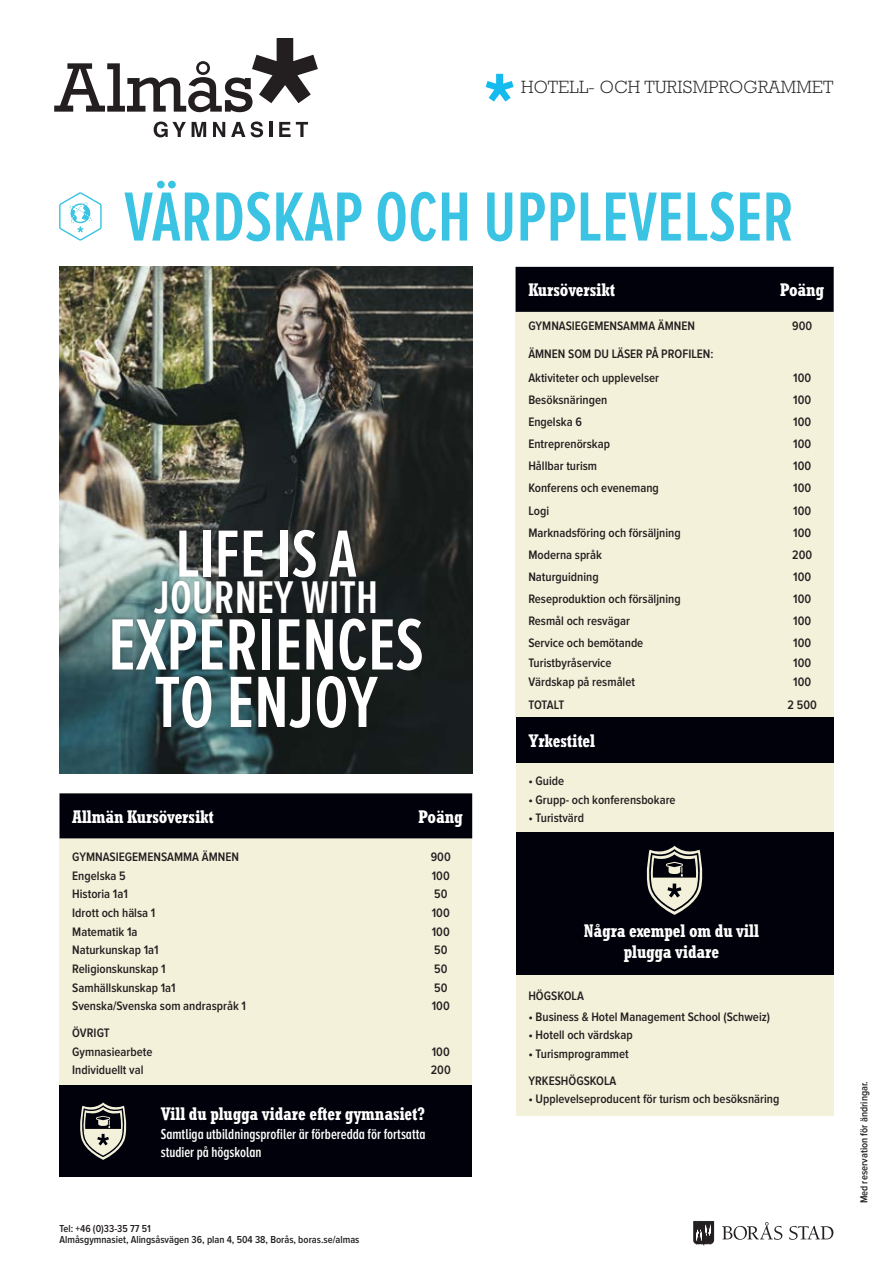
<style>
.page{position:relative;width:893px;height:1263px;background:#fff}
.page>*{position:absolute;margin:0;border:0;box-sizing:border-box;transform-origin:0 0}
.t1{font:600 75.15px/57.4px "Proxima Nova A Ex Cn";color:#fff;text-align:center}
.t2{font:600 72px "Proxima Nova A Ex Cn";color:#3ac3e2}
.t3{font:600 69px "Proxima Nova A Ex Cn";color:#fff}
.t4{font:600 47.55px "Proxima Nova A Ex Cn";color:#fff}
.t5{font:700 condensed 18px/21.6px "Rockwell";letter-spacing:-.01em;color:#fff;text-align:center}
.t6{font:300 18px "Rockwell";letter-spacing:.015em;color:#231f20}
.t7{font:600 15px/18px "Proxima Nova A Ex Cn";color:#fff}
.t8{font:600 12.75px/18.6px "Proxima Nova Cond";color:#231f20}
.t9{font:600 10.5px/11.2px "Proxima Nova Cond";color:#231f20}
</style>
<div class="page">
<svg style="left:693px;top:1221px;width:21px;height:24px"></svg>
<svg style="left:722px;top:1222px;width:60px;height:18px"></svg>
<svg style="left:789px;top:1226px;width:44px;height:14px"></svg>
<div style="left:60px;top:793px;width:412px;height:293px;background:#f4f1db"></div>
<div style="left:60px;top:793px;width:412px;height:45px;background:#00010a"></div>
<svg style="left:154px;top:122px;width:32px;height:15px"></svg>
<svg style="left:192px;top:122px;width:14px;height:15px"></svg>
<svg style="left:213px;top:122px;width:12px;height:15px"></svg>
<svg style="left:231px;top:122px;width:14px;height:15px"></svg>
<svg style="left:251px;top:121px;width:12px;height:16px"></svg>
<hr style="left:269px;top:122px;width:3px;height:15px;background:#231f20">
<svg style="left:279px;top:122px;width:29px;height:15px"></svg>
<svg style="left:54px;top:38px;width:264px;height:74px"></svg>
<div style="left:516px;top:267px;width:318px;height:450px;background:#f4f1db"></div>
<div style="left:516px;top:267px;width:318px;height:45px;background:#00010a"></div>
<div style="left:516px;top:717px;width:317px;height:115px;background:#f4f1db"></div>
<div style="left:516px;top:717px;width:317px;height:45px;background:#00010a"></div>
<div style="left:516px;top:911px;width:317px;height:205px;background:#f4f1db"></div>
<div style="left:516px;top:911px;width:317px;height:64px;background:#00010a"></div>
<div style="left:516px;top:832px;width:317px;height:81px;background:#00010a"></div>
<svg style="left:647px;top:846px;width:55px;height:69px"></svg>
<div style="left:60px;top:1086px;width:412px;height:91px;background:#00010a"></div>
<svg style="left:80px;top:1102px;width:46px;height:58px"></svg>
<svg style="left:486px;top:74px;width:28px;height:28px"></svg>
<svg style="left:59px;top:192px;width:43px;height:49px"></svg>
<img style="left:60px;top:267px;width:412px;height:506px">
<div style="left:109px;top:526px;width:317px;height:205px;background:#231f20;opacity:.4"></div>
<h3 class="t6" style="left:521px;top:77px;width:314px">HOTELL- OCH TURISMPROGRAMMET</h3>
<h2 class="t2" style="left:124px;top:178px;width:671px">VÄRDSKAP OCH UPPLEVELSER</h2>
<h3 class="t3" style="left:175px;top:516px;width:183px">LIFE IS A</h3>
<h3 class="t4" style="left:154px;top:572px;width:226px">JOURNEY WITH</h3>
<h1 class="t1" style="left:108px;top:615px;width:317px">EXPERIENCES<br>TO ENJOY</h1>
<h3 class="t5" style="left:72px;top:806px;width:143px">Allmän Kursöversikt</h3>
<h3 class="t5" style="left:419px;top:806px;width:46px">Poäng</h3>
<p class="t8" style="left:72px;top:848px;width:168px">GYMNASIEGEMENSAMMA ÄMNEN</p>
<p class="t8" style="left:431px;top:848px;width:22px">900</p>
<p class="t8" style="left:72px;top:867px;width:55px">Engelska 5</p>
<p class="t8" style="left:432px;top:867px;width:19px">100</p>
<p class="t8" style="left:72px;top:885px;width:57px">Historia 1a1</p>
<p class="t8" style="left:434px;top:885px;width:15px">50</p>
<p class="t8" style="left:72px;top:904px;width:85px">Idrott och hälsa 1</p>
<p class="t8" style="left:432px;top:904px;width:19px">100</p>
<p class="t8" style="left:72px;top:923px;width:67px">Matematik 1a</p>
<p class="t8" style="left:432px;top:923px;width:19px">100</p>
<p class="t8" style="left:72px;top:941px;width:88px">Naturkunskap 1a1</p>
<p class="t8" style="left:434px;top:941px;width:15px">50</p>
<p class="t8" style="left:72px;top:960px;width:95px">Religionskunskap 1</p>
<p class="t8" style="left:434px;top:960px;width:15px">50</p>
<p class="t8" style="left:72px;top:978px;width:105px">Samhällskunskap 1a1</p>
<p class="t8" style="left:434px;top:978px;width:15px">50</p>
<p class="t8" style="left:72px;top:997px;width:175px">Svenska/Svenska som andraspråk 1</p>
<p class="t8" style="left:432px;top:997px;width:19px">100</p>
<p class="t8" style="left:72px;top:1024px;width:82px">ÖVRIGT<br>Gymnasiearbete</p>
<p class="t8" style="left:432px;top:1043px;width:19px">100</p>
<p class="t8" style="left:72px;top:1061px;width:73px">Individuellt val</p>
<p class="t8" style="left:431px;top:1061px;width:21px">200</p>
<h3 class="t5" style="left:161px;top:1103px;width:265px">Vill du plugga vidare efter gymnasiet?</h3>
<p class="t7" style="left:161px;top:1125px;width:266px">Samtliga utbildningsprofiler är förberedda för fortsatta studier på högskolan</p>
<p class="t9" style="left:60px;top:1223px;width:301px">Tel: +46 (0)33-35 77 51<br>Almåsgymnasiet, Alingsåsvägen 36, plan 4, 504 38, Borås, boras.se/almas</p>
<h3 class="t5" style="left:528px;top:279px;width:88px">Kursöversikt</h3>
<h3 class="t5" style="left:780px;top:279px;width:46px">Poäng</h3>
<p class="t8" style="left:528px;top:317px;width:168px">GYMNASIEGEMENSAMMA ÄMNEN</p>
<p class="t8" style="left:792px;top:317px;width:22px">900</p>
<p class="t8" style="left:528px;top:341px;width:187px;line-height:24.6px">ÄMNEN SOM DU LÄSER PÅ PROFILEN:<br>Aktiviteter och upplevelser</p>
<p class="t8" style="left:793px;top:369px;width:19px">100</p>
<p class="t8" style="left:528px;top:391px;width:80px">Besöksnäringen</p>
<p class="t8" style="left:793px;top:391px;width:19px">100</p>
<p class="t8" style="left:528px;top:413px;width:55px">Engelska 6</p>
<p class="t8" style="left:793px;top:413px;width:19px">100</p>
<p class="t8" style="left:528px;top:435px;width:83px">Entreprenörskap</p>
<p class="t8" style="left:793px;top:435px;width:19px">100</p>
<p class="t8" style="left:528px;top:457px;width:70px">Hållbar turism</p>
<p class="t8" style="left:793px;top:457px;width:19px">100</p>
<p class="t8" style="left:528px;top:479px;width:132px">Konferens och evenemang</p>
<p class="t8" style="left:793px;top:479px;width:19px">100</p>
<p class="t8" style="left:528px;top:501px;width:22px">Logi</p>
<p class="t8" style="left:793px;top:501px;width:19px">100</p>
<p class="t8" style="left:528px;top:524px;width:154px">Marknadsföring och försäljning</p>
<p class="t8" style="left:793px;top:524px;width:19px">100</p>
<p class="t8" style="left:528px;top:546px;width:75px">Moderna språk</p>
<p class="t8" style="left:792px;top:546px;width:21px">200</p>
<p class="t8" style="left:528px;top:568px;width:72px">Naturguidning</p>
<p class="t8" style="left:793px;top:568px;width:19px">100</p>
<p class="t8" style="left:528px;top:590px;width:154px">Reseproduktion och försäljning</p>
<p class="t8" style="left:793px;top:590px;width:19px">100</p>
<p class="t8" style="left:528px;top:612px;width:103px">Resmål och resvägar</p>
<p class="t8" style="left:793px;top:612px;width:19px">100</p>
<p class="t8" style="left:528px;top:634px;width:117px">Service och bemötande</p>
<p class="t8" style="left:793px;top:634px;width:19px">100</p>
<p class="t8" style="left:528px;top:654px;width:85px">Turistbyråservice</p>
<p class="t8" style="left:793px;top:654px;width:19px">100</p>
<p class="t8" style="left:528px;top:673px;width:108px">Värdskap på resmålet</p>
<p class="t8" style="left:793px;top:673px;width:19px">100</p>
<p class="t8" style="left:528px;top:696px;width:37px">TOTALT</p>
<p class="t8" style="left:788px;top:696px;width:31px">2 500</p>
<h3 class="t5" style="left:528px;top:729px;width:68px">Yrkestitel</h3>
<p class="t8" style="left:528px;top:772px;width:37px">• Guide</p>
<p class="t8" style="left:528px;top:791px;width:149px">• Grupp- och konferensbokare</p>
<p class="t8" style="left:528px;top:809px;width:57px">• Turistvärd</p>
<h3 class="t5" style="left:584px;top:919px;width:177px">Några exempel om du vill plugga vidare</h3>
<p class="t8" style="left:528px;top:987px;width:57px">HÖGSKOLA</p>
<p class="t8" style="left:528px;top:1007px;width:243px">• Business &amp; Hotel Management School (Schweiz)</p>
<p class="t8" style="left:528px;top:1026px;width:106px">• Hotell och värdskap</p>
<p class="t8" style="left:528px;top:1040px;width:102px;line-height:27.2px">• Turismprogrammet<br>YRKESHÖGSKOLA</p>
<p class="t8" style="left:528px;top:1090px;width:253px">• Upplevelseproducent för turism och besöksnäring</p>
<p class="t9" style="left:859px;top:1203px;width:124px;rotate:-90deg">Med reservation för ändringar.</p>
</div>
